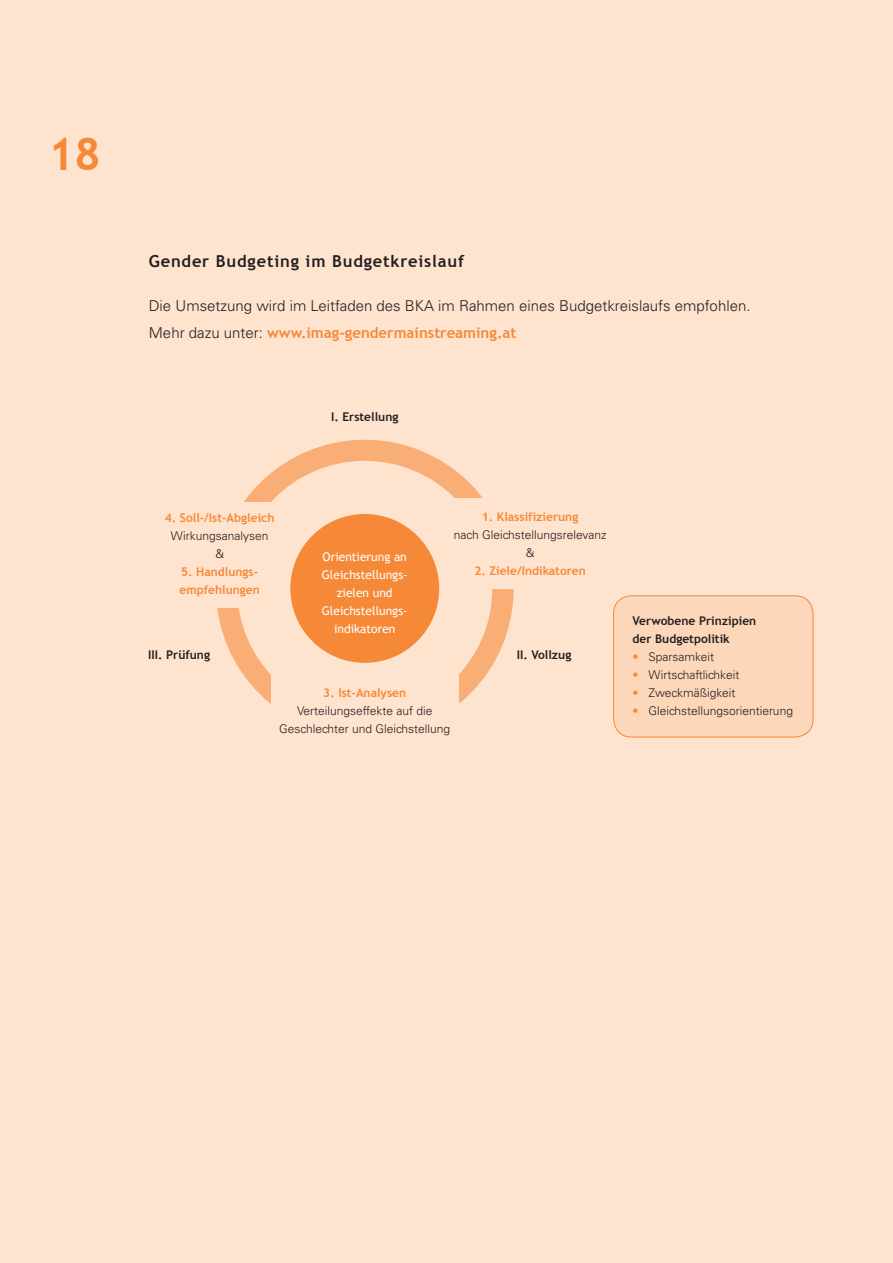
<style>
.page{position:relative;width:893px;height:1263px;background:#fee3ce}
.page>*{position:absolute;margin:0;border:0;box-sizing:border-box;transform-origin:0 0}
.t1{font:700 45px "Trebuchet MS";color:#f58938}
.t2{font:700 16.5px "Trebuchet MS";letter-spacing:.05em;color:#231f20}
.t3{font:300 15px "Univers LT Std";color:#231f20}
.t4{font:700 15px "Trebuchet MS";color:#f58938}
.t5{font:300 12px/18px "Univers LT Std";color:#231f20;text-align:center}
.t6{font:700 12px/18px "Trebuchet MS";color:#f58938}
.t7{font:700 12px/18px "Trebuchet MS";color:#231f20}
.t8{font:12px/18px "Trebuchet MS";color:#fff;text-align:center}
.s1{font-family:"Univers LT Std";font-weight:300;color:#231f20}
.s2{color:#f58938}
</style>
<div class="page">
<div style="left:216px;top:440px;width:298px;height:297px;background:#f9ae76;border-radius:50%"></div>
<div style="left:237px;top:461px;width:255px;height:255px;background:#fee3ce;border-radius:50%"></div>
<div style="left:290px;top:514px;width:149px;height:149px;background:#f58938;border-radius:50%"></div>
<div style="left:448px;top:498px;width:164px;height:91px;background:#fee3ce"></div>
<div style="left:271px;top:670px;width:187px;height:82px;background:#fee3ce"></div>
<div style="left:155px;top:502px;width:129px;height:106px;background:#fee3ce"></div>
<div style="left:614px;top:596px;width:199px;height:141px;background:#fdd7b9;border-radius:18px"></div>
<div style="left:613px;top:595px;width:200px;height:142px;border:1px solid #f58938;border-radius:18px"></div>
<h1 class="t1" style="left:48px;top:126px;width:54px">18</h1>
<h2 class="t2" style="left:149px;top:251px;width:317px">Gender Budgeting im Budgetkreislauf</h2>
<p class="t3" style="left:149px;top:297px;width:603px">Die Umsetzung wird im Leitfaden des BKA im Rahmen eines Budgetkreislaufs empfohlen.</p>
<p class="t4" style="left:149px;top:324px;width:369px"><span class="s1">Mehr dazu unter:</span> www.imag-gendermainstreaming.at</p>
<p class="t7" style="left:331px;top:408px;width:69px">I. Erstellung</p>
<p class="t6" style="left:165px;top:509px;width:111px">4. Soll-/Ist-Abgleich</p>
<p class="t5" style="left:171px;top:527px;width:99px">Wirkungsanalysen &amp;</p>
<p class="t6" style="left:179px;top:563px;width:82px">5. Handlungs&shy;empfehlungen</p>
<p class="t8" style="left:322px;top:548px;width:87px">Orientierung an<br>Gleichstellungs&shy;zielen und<br>Gleichstellungs&shy;indikatoren</p>
<p class="t6" style="left:482px;top:508px;width:98px">1. Klassifizierung</p>
<p class="t5" style="left:454px;top:526px;width:154px">nach Gleichstellungsrelevanz &amp;</p>
<p class="t6" style="left:474px;top:562px;width:113px">2. Ziele/Indikatoren</p>
<p class="t7" style="left:148px;top:646px;width:63px">III. Prüfung</p>
<p class="t7" style="left:517px;top:646px;width:56px">II. Vollzug</p>
<p class="t6" style="left:323px;top:684px;width:84px">3. Ist-Analysen</p>
<p class="t5" style="left:279px;top:702px;width:172px">Verteilungseffekte auf die<br>Geschlechter und Gleichstellung</p>
<p class="t7" style="left:632px;top:612px;width:125px">Verwobene Prinzipien der Budgetpolitik</p>
<p class="t5" style="left:632px;top:648px;width:83px"><span class="s2">•</span> Sparsamkeit</p>
<p class="t5" style="left:632px;top:666px;width:108px"><span class="s2">•</span> Wirtschaftlichkeit</p>
<p class="t5" style="left:632px;top:684px;width:104px"><span class="s2">•</span> Zweckmäßigkeit</p>
<p class="t5" style="left:632px;top:702px;width:162px"><span class="s2">•</span> Gleichstellungsorientierung</p>
</div>
